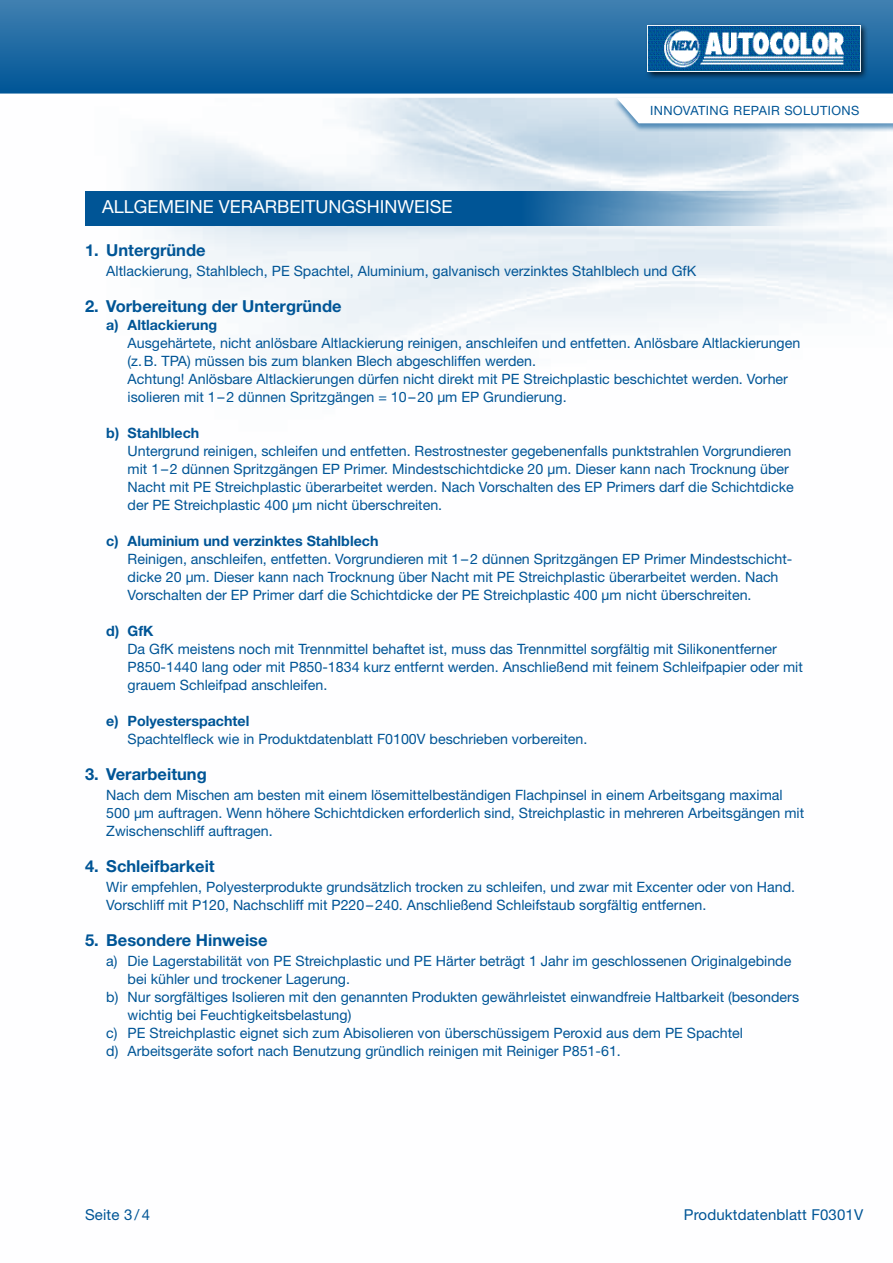
<style>
.page{position:relative;width:893px;height:1263px;background:#fff}
.page>*{position:absolute;margin:0;border:0;box-sizing:border-box;transform-origin:0 0}
.t1{font:18px "Helvetica Neue LT Std";color:#fff}
.t2{font:700 16.5px "Helvetica Neue LT Std";color:#005596}
.t3{font:15px "Helvetica Neue LT Std";letter-spacing:.01em;color:#005596}
.t4{font:14.25px/18px "Helvetica Neue LT Std";color:#005596}
.t5{font:700 14.25px "Helvetica Neue LT Std";color:#005596}
.t6{font:12.75px "Helvetica Neue LT Std";letter-spacing:.055em;color:#005596}
</style>
<div class="page">
<img style="left:85px;top:98px;width:808px;height:261px">
<div style="left:0;top:0;width:893px;height:94px;background:linear-gradient(to bottom,#4180b1,#005596)"></div>
<div style="left:645px;top:23px;width:223px;height:57px;background:#000;opacity:.75"></div>
<img style="left:648px;top:26px;width:213px;height:46px">
<div style="left:612px;top:97px;width:281px;height:35px;background:#005596;opacity:.6"></div>
<svg style="left:617px;top:98px;width:276px;height:25px"></svg>
<svg style="left:85px;top:191px;width:723px;height:34px;background:#2f74a9"></svg>
<p class="t6" style="left:650px;top:103px;width:209px">Innovati ng Repair Solutions</p>
<p class="t1" style="left:102px;top:196px;width:352px">Allgemeine Verarbeitungshinweise</p>
<p class="t2" style="left:85px;top:239px;width:122px">1. Untergründe</p>
<p class="t4" style="left:85px;top:261px;width:613px">Altlackierung, Stahlblech, PE Spachtel, Aluminium, galvanisch verzinktes Stahlblech und GfK</p>
<p class="t2" style="left:85px;top:296px;width:258px">2. Vorbereitung der Untergründe</p>
<p class="t5" style="left:106px;top:316px;width:112px">a) Altlackierung</p>
<p class="t4" style="left:106px;top:333px;width:696px">Ausgehärtete, nicht anlösbare Altlackierung reinigen, anschleifen und entfetten. Anlösbare Altlackierungen</p>
<p class="t4" style="left:128px;top:351px;width:410px">(z.B. TPA) müssen bis zum blanken Blech abgeschliffen werden.</p>
<p class="t4" style="left:106px;top:369px;width:683px">Achtung! Anlösbare Altlackierungen dürfen nicht direkt mit PE Streichplastic beschichtet werden. Vorher</p>
<p class="t4" style="left:128px;top:387px;width:441px">isolieren mit 1–2 dünnen Spritzgängen = 10–20 µm EP Grundierung.</p>
<p class="t5" style="left:106px;top:424px;width:95px">b) Stahlblech</p>
<p class="t4" style="left:128px;top:441px;width:668px;text-indent:-21px">U ntergrund reinigen, schleifen und entfetten. Restrostnester gegebenenfalls punktstrahlen Vorgrundieren mit 1–2 dünnen Spritzgängen EP Primer. Mindestschichtdicke 20 µm. Dieser kann nach Trocknung über Nacht mit PE Streichplastic überarbeitet werden. Nach Vorschalten des EP Primers darf die Schichtdicke der PE Streichplastic 400 µm nicht überschreiten.</p>
<p class="t5" style="left:106px;top:532px;width:274px">c) Aluminium und verzinktes Stahlblech</p>
<p class="t4" style="left:128px;top:549px;width:666px">Reinigen, anschleifen, entfetten. Vorgrundieren mit 1–2 dünnen Spritzgängen EP Primer Mindestschicht&shy;dicke 20 µm. Dieser kann nach Trocknung über Nacht mit PE Streichplastic überarbeitet werden. Nach<br>Vorschalten der EP Primer darf die Schichtdicke der PE Streichplastic 400 µm nicht überschreiten.</p>
<p class="t5" style="left:106px;top:622px;width:49px">d) GfK</p>
<p class="t4" style="left:128px;top:639px;width:677px">Da GfK meistens noch mit Trennmittel behaftet ist, muss das Trennmittel sorgfältig mit Silikonentferner<br>P850-1440 lang oder mit P850-1834 kurz entfernt werden. Anschließend mit feinem Schleifpapier oder mit grauem Schleifpad anschleifen.</p>
<p class="t5" style="left:106px;top:712px;width:145px">e) Polyesterspachtel</p>
<p class="t4" style="left:128px;top:729px;width:461px">Spachtelfleck wie in Produktdatenblatt F0100V beschrieben vorbereiten.</p>
<p class="t2" style="left:85px;top:764px;width:123px">3. Verarbeitung</p>
<p class="t4" style="left:106px;top:786px;width:699px;text-indent:-21px">Nach dem Mischen am besten mit einem lösemittelbeständigen Flachpinsel in einem Arbeitsgang maximal<br>500 µm auftragen. Wenn höhere Schichtdicken erforderlich sind, Streichplastic in mehreren Arbeitsgängen mit<br>Zwischenschliff auftragen.</p>
<p class="t2" style="left:85px;top:856px;width:131px">4. Schleifbarkeit</p>
<p class="t4" style="left:106px;top:878px;width:690px">Wir empfehlen, Polyesterprodukte grundsätzlich trocken zu schleifen, und zwar mit Excenter oder von Hand.<br>Vorschliff mit P120, Nachschliff mit P220–240. Anschließend Schleifstaub sorgfältig entfernen.</p>
<p class="t2" style="left:85px;top:930px;width:184px">5. Besondere Hinweise</p>
<p class="t4" style="left:106px;top:952px;width:687px">a) Die Lagerstabilität von PE Streichplastic und PE Härter beträgt 1 Jahr im geschlossenen Originalgebinde</p>
<p class="t4" style="left:128px;top:970px;width:224px">bei kühler und trockener Lagerung.</p>
<p class="t4" style="left:106px;top:988px;width:694px">b) N ur sorgfältiges Isolieren mit den genannten Produkten gewährleistet einwandfreie Haltbarkeit (besonders</p>
<p class="t4" style="left:128px;top:1006px;width:225px">wichtig bei Feuchtigkeitsbelastung)</p>
<p class="t4" style="left:106px;top:1024px;width:22px">c) PE</p>
<p class="t4" style="left:106px;top:1024px;width:638px;text-indent:43px">Streichplastic eignet sich zum Abisolieren von überschüssigem Peroxid aus dem PE Spachtel d) Arbeitsgeräte sofort nach Benutzung gründlich reinigen mit Reiniger P851-61.</p>
<p class="t3" style="left:85px;top:1206px;width:66px">Seite 3 / 4</p>
<p class="t3" style="left:684px;top:1206px;width:181px">Produktdatenblatt F0301V</p>
</div>
